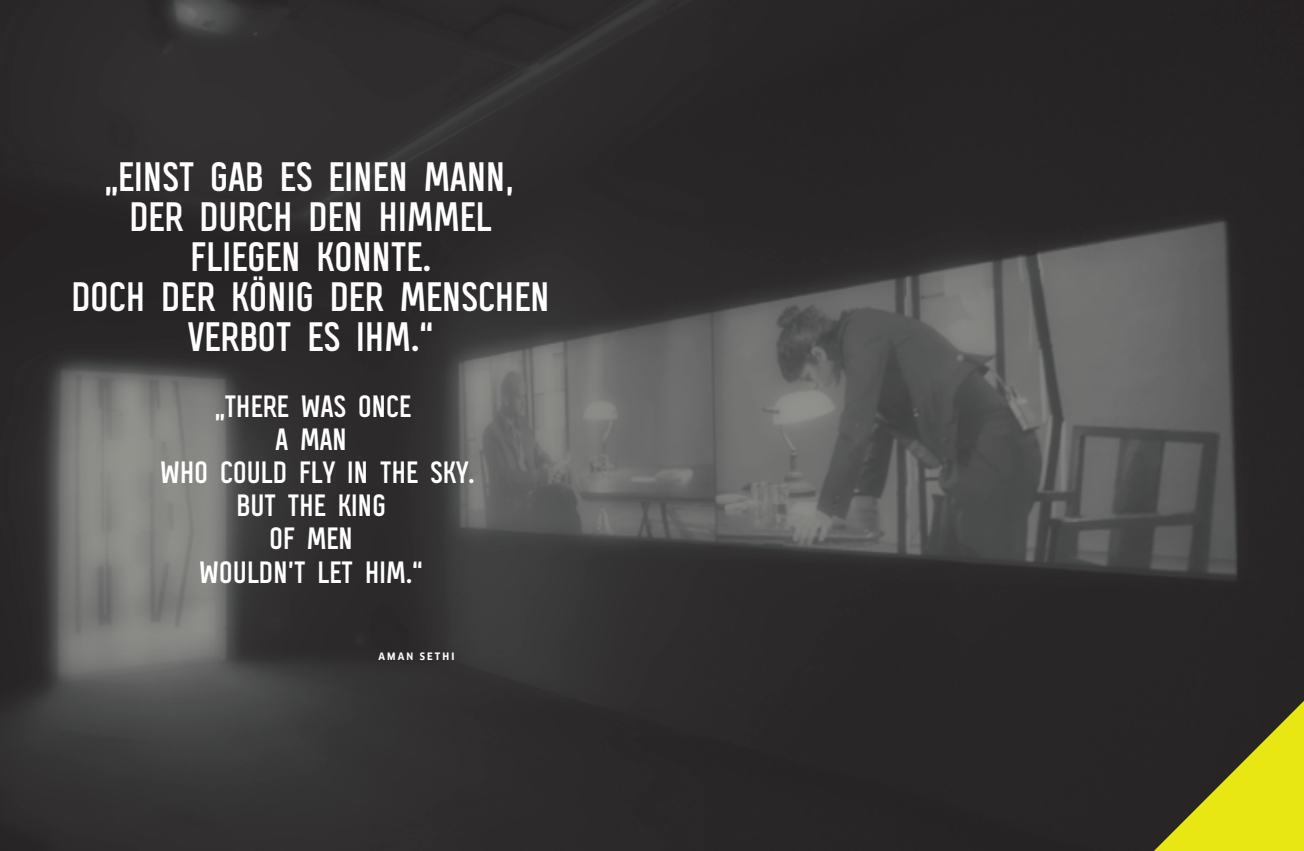
<style>
.page{position:relative;width:1304px;height:851px;background:#fff}
.page>*{position:absolute;margin:0;border:0;box-sizing:border-box;transform-origin:0 0}
.t1{font:700 40px/40px "Alasar";color:#fff;text-align:center}
.t2{font:700 30px/33px "Alasar";color:#fff;text-align:center}
.t3{font:700 10px "Goethe FF Clan";letter-spacing:.21em;color:#fff}
</style>
<div class="page">
<img style="left:0;top:0;width:1304px;height:850px">
<svg style="left:1154px;top:700px;width:150px;height:150px;background:#84811c"></svg>
<p class="t1" style="left:74px;top:155px;width:480px">„EINST GAB ES EINEN MANN,<br>DER DURCH DEN HIMMEL<br>FLIEGEN KONNTE.<br>DOCH DER KÖNIG DER MENSCHEN<br>VERBOT ES IHM.“</p>
<p class="t2" style="left:162px;top:389px;width:316px">„THERE WAS ONCE<br>A MAN<br>WHO COULD FLY IN THE SKY.<br>BUT THE KING<br>OF MEN<br>WOULDN’T LET HIM.“</p>
<p class="t3" style="left:378px;top:651px;width:77px">AMAN SETHI</p>
</div>
